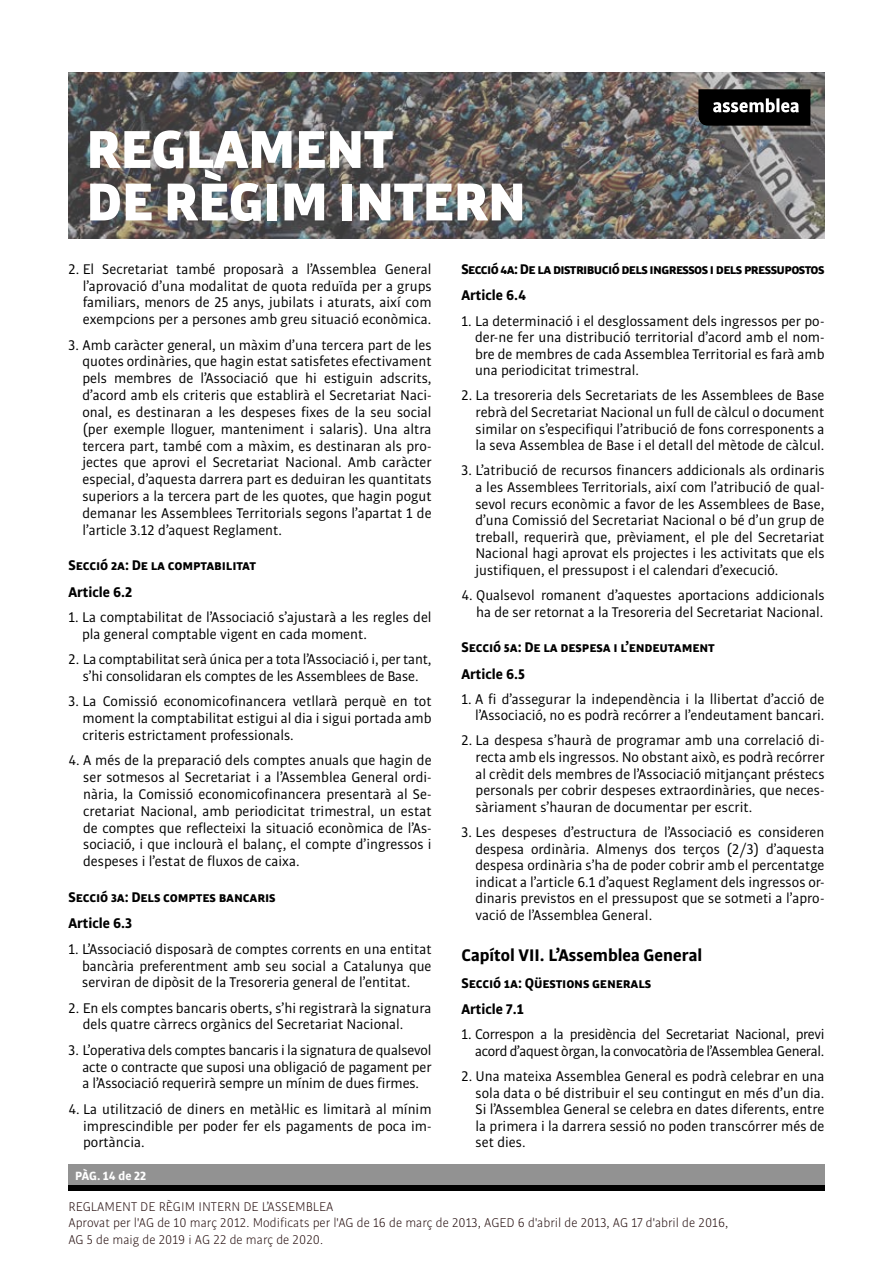
<style>
.page{position:relative;width:893px;height:1263px;background:#fff}
.page>*{position:absolute;margin:0;border:0;box-sizing:border-box;transform-origin:0 0}
.t1{font:900 57px/52.5px "Bulo";color:#fff}
.t2{font:700 18px "Bulo";color:#000}
.t3{font:15px/16.8px "Bulo";color:#000;text-align:justify}
.t4{font:700 15px/26.8px "Bulo";letter-spacing:-.01em;color:#000}
.t5{font:15px/16.6px "Bulo";letter-spacing:-.02em;color:#000;text-align:right}
.t6{font:700 15px/26.5px "Bulo";letter-spacing:-.04em;color:#000}
.t7{font:300 13.5px/16.2px "Bulo";color:#240d0d}
.t8{font:700 12.75px "Bulo";color:#fff}
</style>
<div class="page">
<img style="left:68px;top:72px;width:756px;height:167px">
<div style="left:68px;top:1164px;width:756px;height:27px;background:#929292"></div>
<div style="left:68px;top:1185px;width:756px;height:6px;background:#000"></div>
<svg style="left:698px;top:89px;width:112px;height:37px"></svg>
<h1 class="t1" style="left:86px;top:121px;width:441px">REGLAMENT<br>DE RÈGIM INTERN</h1>
<p class="t3" style="left:83px;top:260px;width:350px;text-indent:-14px">2. El Secretariat també proposarà a l’Assemblea General l’aprovació d’una modalitat de quota reduïda per a grups familiars, menors de 25 anys, jubilats i aturats, així com exempcions per a persones amb greu situació econòmica.</p>
<p class="t3" style="left:82px;top:336px;width:351px;text-indent:-14px">3. Amb caràcter general, un màxim d’una tercera part de les quotes ordinàries, que hagin estat satisfetes efectivament pels membres de l’Associació que hi estiguin adscrits, d’acord amb els criteris que establirà el Secretariat Naci&shy;onal, es destinaran a les despeses fixes de la seu social (per exemple lloguer, manteniment i salaris). Una altra tercera part, també com a màxim, es destinaran als pro&shy;jectes que aprovi el Secretariat Nacional. Amb caràcter especial, d’aquesta darrera part es deduiran les quantitats superiors a la tercera part de les quotes, que hagin pogut demanar les Assemblees Territorials segons l’apartat 1 de l’article 3.12 d’aquest Reglament.</p>
<p class="t4" style="left:68px;top:551px;width:189px">Secció 2a: De la comptabilitat<br>Article 6.2</p>
<p class="t3" style="left:82px;top:608px;width:351px;text-indent:-14px">1. La comptabilitat de l’Associació s’ajustarà a les regles del pla general comptable vigent en cada moment.</p>
<p class="t3" style="left:68px;top:651px;width:365px;text-align:center">2. La comptabilitat serà única per a tota l’Associació i, per tant, s’hi consolidaran els comptes de les Assemblees de Base.</p>
<p class="t3" style="left:82px;top:693px;width:351px;text-indent:-14px">3. La Comissió economicofinancera vetllarà perquè en tot moment la comptabilitat estigui al dia i sigui portada amb criteris estrictament professionals.</p>
<p class="t3" style="left:83px;top:752px;width:350px;text-indent:-15px">4. A més de la preparació dels comptes anuals que hagin de ser sotmesos al Secretariat i a l’Assemblea General ordi&shy;nària, la Comissió economicofinancera presentarà al Se&shy;cretariat Nacional, amb periodicitat trimestral, un estat de comptes que reflecteixi la situació econòmica de l’As&shy;sociació, i que inclourà el balanç, el compte d’ingressos i despeses i l’estat de fluxos de caixa.</p>
<p class="t4" style="left:68px;top:883px;width:209px">Secció 3a: Dels comptes bancaris<br>Article 6.3</p>
<p class="t3" style="left:82px;top:940px;width:351px;text-indent:-14px">1. L’Associació disposarà de comptes corrents en una entitat bancària preferentment amb seu social a Catalunya que serviran de dipòsit de la Tresoreria general de l’entitat.</p>
<p class="t3" style="left:83px;top:999px;width:350px;text-indent:-14px">2. En els comptes bancaris oberts, s’hi registrarà la signatura dels quatre càrrecs orgànics del Secretariat Nacional.</p>
<p class="t3" style="left:82px;top:1041px;width:351px;text-indent:-14px">3. L’operativa dels comptes bancaris i la signatura de qualsevol acte o contracte que suposi una obligació de pagament per a l’Associació requerirà sempre un mínim de dues firmes.</p>
<p class="t3" style="left:83px;top:1100px;width:350px;text-indent:-15px">4. La utilització de diners en metàl·lic es limitarà al mínim imprescindible per poder fer els pagaments de poca im&shy;portància.</p>
<p class="t6" style="left:461px;top:255px;width:365px">Secció 4a: De la distribució dels ingressos i dels pressupostos<br>Article 6.4</p>
<p class="t3" style="left:475px;top:312px;width:351px;text-indent:-14px">1. La determinació i el desglossament dels ingressos per po&shy;der-ne fer una distribució territorial d’acord amb el nom&shy;bre de membres de cada Assemblea Territorial es farà amb una periodicitat trimestral.</p>
<p class="t3" style="left:476px;top:387px;width:350px;text-indent:-14px">2. La tresoreria dels Secretariats de les Assemblees de Base rebrà del Secretariat Nacional un full de càlcul o document similar on s’especifiqui l’atribució de fons corresponents a la seva Assemblea de Base i el detall del mètode de càlcul.</p>
<p class="t3" style="left:475px;top:462px;width:351px;text-indent:-14px">3. L’atribució de recursos financers addicionals als ordinaris a les Assemblees Territorials, així com l’atribució de qual&shy;sevol recurs econòmic a favor de les Assemblees de Base, d’una Comissió del Secretariat Nacional o bé d’un grup de treball, requerirà que, prèviament, el ple del Secretariat Nacional hagi aprovat els projectes i les activitats que els justifiquen, el pressupost i el calendari d’execució.</p>
<p class="t3" style="left:461px;top:587px;width:365px;text-align:right">4. Qualsevol romanent d’aquestes aportacions addicionals ha de ser retornat a la Tresoreria del Secretariat Nacional.</p>
<p class="t4" style="left:461px;top:633px;width:255px">Secció 5a: De la despesa i l’endeutament<br>Article 6.5</p>
<p class="t3" style="left:461px;top:690px;width:365px;text-align:right">1. A fi d’assegurar la independència i la llibertat d’acció de l’Associació, no es podrà recórrer a l’endeutament bancari.</p>
<p class="t3" style="left:476px;top:732px;width:350px;text-indent:-14px">2. La despesa s’haurà de programar amb una correlació di&shy;recta amb els ingressos. No obstant això, es podrà recórrer al crèdit dels membres de l’Associació mitjançant préstecs personals per cobrir despeses extraordinàries, que neces&shy;sàriament s’hauran de documentar per escrit.</p>
<p class="t3" style="left:475px;top:823px;width:351px;text-indent:-14px">3. Les despeses d’estructura de l’Associació es consideren despesa ordinària. Almenys dos terços (2/3) d’aquesta despesa ordinària s’ha de poder cobrir amb el percentatge indicat a l’article 6.1 d’aquest Reglament dels ingressos or&shy;dinaris previstos en el pressupost que se sotmeti a l’apro&shy;vació de l’Assemblea General.</p>
<p class="t2" style="left:461px;top:943px;width:242px">Capítol VII. L’Assemblea General</p>
<p class="t4" style="left:461px;top:969px;width:191px">Secció 1a: Qüestions generals<br>Article 7.1</p>
<p class="t5" style="left:461px;top:1026px;width:365px">1. Correspon a la presidència del Secretariat Nacional, previ acord d’aquest òrgan, la convocatòria de l’Assemblea General.</p>
<p class="t3" style="left:476px;top:1067px;width:350px;text-indent:-14px">2. Una mateixa Assemblea General es podrà celebrar en una sola data o bé distribuir el seu contingut en més d’un dia.<br>Si l’Assemblea General se celebra en dates diferents, entre la primera i la darrera sessió no poden transcórrer més de set dies.</p>
<p class="t8" style="left:75px;top:1167px;width:73px">PÀG. 14 de 22</p>
<p class="t7" style="left:68px;top:1198px;width:661px">REGLAMENT DE RÈGIM INTERN DE L’ASSEMBLEA<br>Aprovat per l'AG de 10 març 2012. Modificats per l'AG de 16 de març de 2013, AGED 6 d'abril de 2013, AG 17 d'abril de 2016,<br>AG 5 de maig de 2019 i AG 22 de març de 2020.</p>
</div>
